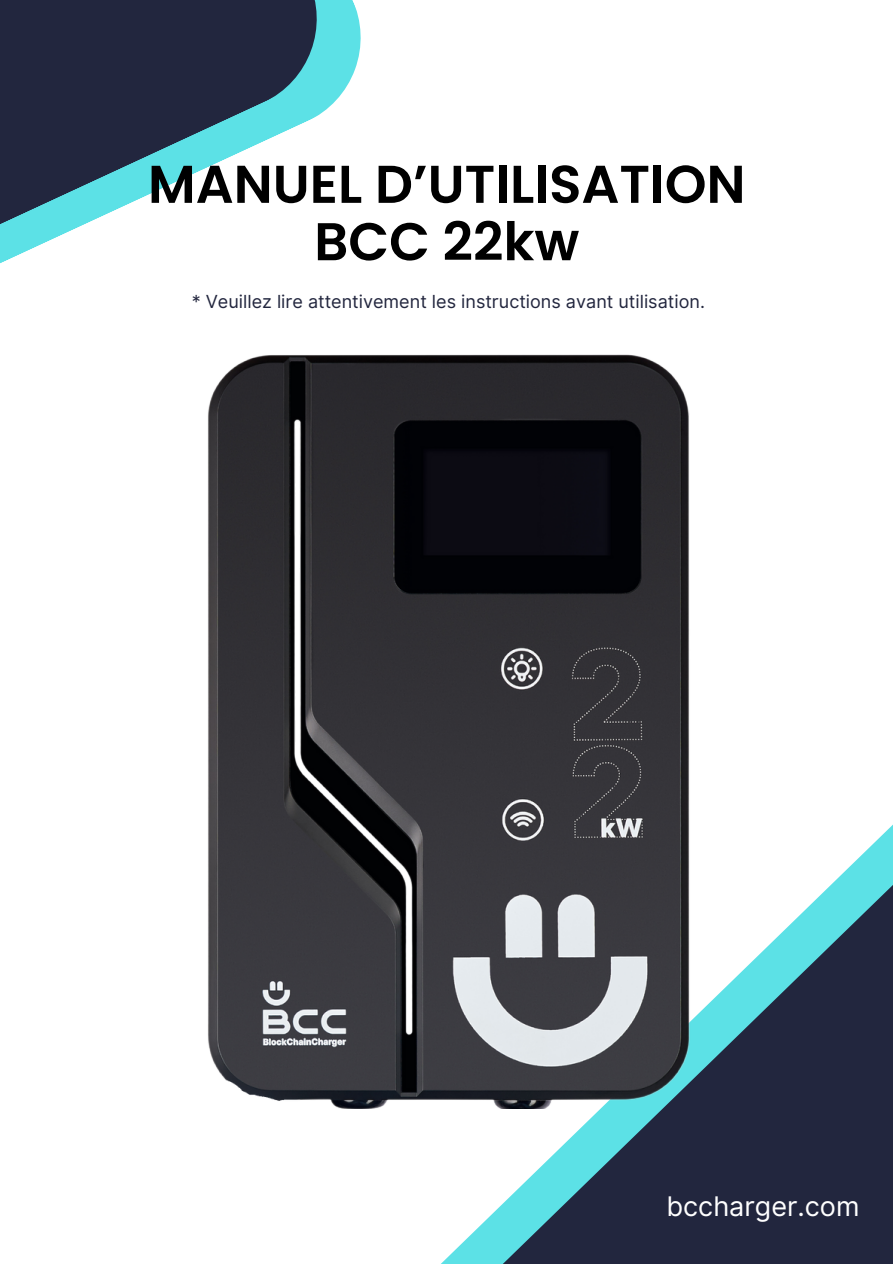
<style>
.page{position:relative;width:893px;height:1264px;background:#fff}
.page>*{position:absolute;margin:0;border:0;box-sizing:border-box;transform-origin:0 0}
.t1{font:600 53.1px "Poppins";color:#000}
.t2{font:27px "Inter";color:#fff}
.t3{font:18px "Inter";color:#22263e}
</style>
<div class="page">
<svg style="left:0;top:0;width:361px;height:264px"></svg>
<svg style="left:0;top:0;width:329px;height:256px;fill:#22263e"></svg>
<svg style="left:360px;top:825px;width:532px;height:438px;fill:#22263e"></svg>
<img style="left:208px;top:354px;width:489px;height:754px">
<p class="t1" style="left:148px;top:147px;width:599px">MANUEL D’UTILISATION</p>
<p class="t1" style="left:314px;top:204px;width:266px">BCC 22kw</p>
<p class="t3" style="left:192px;top:291px;width:514px">* Veuillez lire attentivement les instructions avant utilisation.</p>
<p class="t2" style="left:666px;top:1190px;width:194px">bccharger.com</p>
</div>
